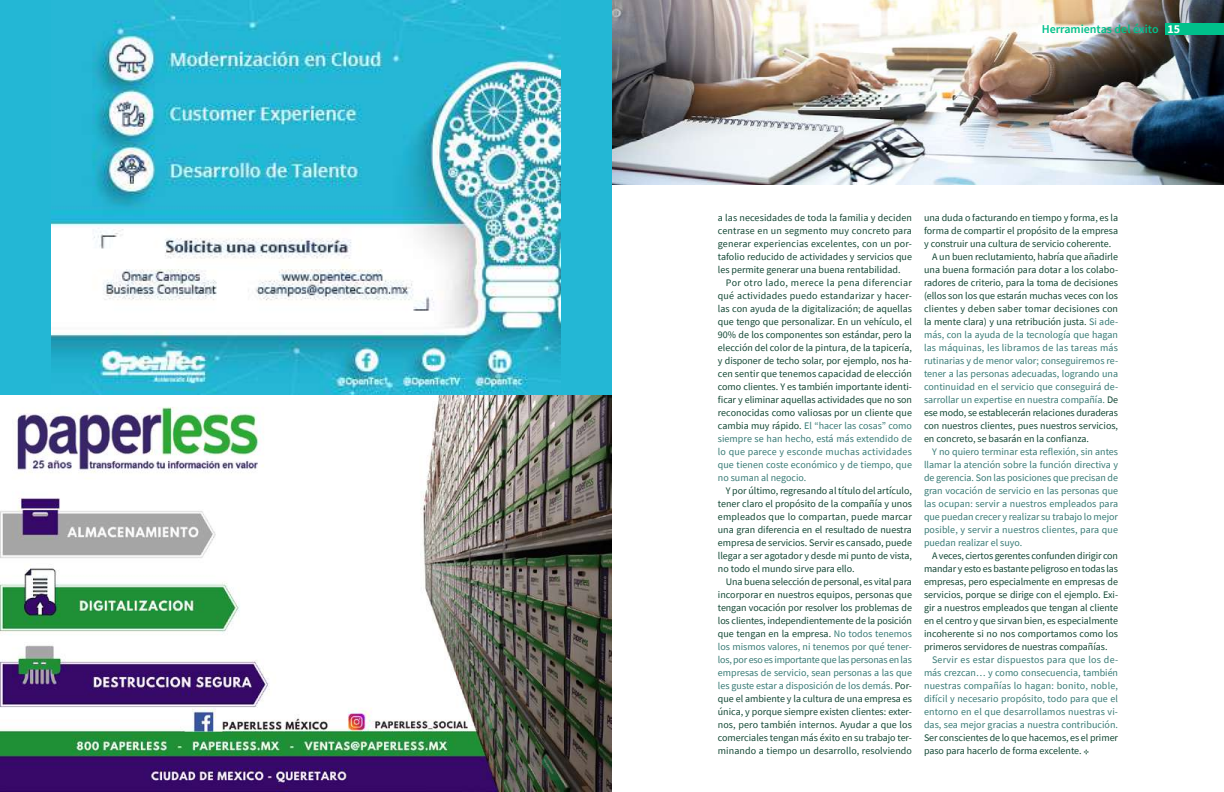
<style>
.page{position:relative;width:1224px;height:792px;background:#fff}
.page>*{position:absolute;margin:0;border:0;box-sizing:border-box;transform-origin:0 0}
.t1{font:600 12px "Source Sans Pro";color:#00c08b}
.t2{font:10px/13px "Source Sans Pro";color:#124734;text-align:justify}
.t3{font:10px/13px "Source Sans Pro";color:#377a75;text-align:justify}
.t4{font:10px "Source Sans Pro";letter-spacing:.02em;color:#124734}
.t5{font:10px "Source Sans Pro";letter-spacing:.02em;color:#377a75}
.s1{font-weight:700;color:#fff}
.s2{color:#377a75}
.s3{color:#124734}
</style>
<div class="page">
<div style="left:0;top:0;width:612px;height:396px;background:#23b7d5"></div>
<img style="left:51px;top:0;width:510px;height:396px">
<img style="left:0;top:396px;width:612px;height:396px">
<svg style="left:1084px;top:750px;width:5px;height:4px"></svg>
<img style="left:612px;top:0;width:612px;height:184px">
<div style="left:1166px;top:23px;width:58px;height:12px;background:#00c08b"></div>
<p class="t1" style="left:1042px;top:21px;width:140px">Herramientas del éxito <span class="s1">15</span></p>
<p class="t2" style="left:718px;top:212px;width:196px">a las necesidades de toda la familia y deciden centrase en un segmento muy concreto para generar experiencias excelentes, con un por&shy;tafolio reducido de actividades y servicios que les permite generar una buena rentabilidad.</p>
<p class="t2" style="left:718px;top:277px;width:196px;text-indent:8px">Por otro lado, merece la pena diferenciar qué actividades puedo estandarizar y hacer&shy;las con ayuda de la digitalización; de aquellas que tengo que personalizar. En un vehículo, el 90% de los componentes son estándar, pero la elección del color de la pintura, de la tapicería, y disponer de techo solar, por ejemplo, nos ha&shy;cen sentir que tenemos capacidad de elección como clientes. Y es también importante identi&shy;ficar y eliminar aquellas actividades que no son reconocidas como valiosas por un cliente que cambia muy rápido. <span class="s2">El “hacer las cosas” como siempre se han hecho, está más extendido de lo que parece y esconde muchas actividades que tienen coste económico y de tiempo, que no suman al negocio.</span></p>
<p class="t2" style="left:718px;top:485px;width:196px;text-indent:8px">Y por último, regresando al título del artículo, tener claro el propósito de la compañía y unos empleados que lo compartan, puede marcar una gran diferencia en el resultado de nuestra empresa de servicios. Servir es cansado, puede llegar a ser agotador y desde mi punto de vista, no todo el mundo sirve para ello.</p>
<p class="t2" style="left:718px;top:576px;width:196px;text-indent:8px">Una buena selección de personal, es vital para incorporar en nuestros equipos, personas que tengan vocación por resolver los problemas de los clientes, independientemente de la posición que tengan en la empresa. <span class="s2">No todos tenemos los mismos valores, ni tenemos por qué tener&shy;los, por eso es importante que las personas en las empresas de servicio, sean personas a las que les guste estar a disposición de los demás.</span> Por&shy;que el ambiente y la cultura de una empresa es única, y porque siempre existen clientes: exter&shy;nos, pero también internos. Ayudar a que los comerciales tengan más éxito en su trabajo ter&shy;minando a tiempo un desarrollo, resolviendo</p>
<p class="t2" style="left:924px;top:212px;width:196px">una duda o facturando en tiempo y forma, es la</p>
<p class="t2" style="left:924px;top:225px;width:196px">forma de compartir el propósito de la empresa</p>
<p class="t2" style="left:924px;top:238px;width:189px">y construir una cultura de servicio coherente.</p>
<p class="t2" style="left:932px;top:251px;width:188px">A un buen reclutamiento, habría que añadirle</p>
<p class="t2" style="left:924px;top:264px;width:196px">una buena formación para dotar a los colabo-</p>
<p class="t2" style="left:924px;top:277px;width:196px">radores de criterio, para la toma de decisiones</p>
<p class="t2" style="left:924px;top:290px;width:196px">(ellos son los que estarán muchas veces con los</p>
<p class="t4" style="left:924px;top:303px;width:196px">clientes y deben saber tomar decisiones con</p>
<p class="t2" style="left:924px;top:316px;width:196px">la mente clara) y una retribución justa. <span class="s2">Si ade-</span></p>
<p class="t3" style="left:924px;top:329px;width:196px">más, con la ayuda de la tecnología que hagan</p>
<p class="t5" style="left:924px;top:342px;width:196px">las máquinas, les libramos de las tareas más</p>
<p class="t3" style="left:924px;top:355px;width:196px">rutinarias y de menor valor; conseguiremos re-</p>
<p class="t3" style="left:924px;top:368px;width:196px">tener a las personas adecuadas, logrando una</p>
<p class="t3" style="left:924px;top:381px;width:196px">continuidad en el servicio que conseguirá de-</p>
<p class="t3" style="left:924px;top:394px;width:196px">sarrollar un expertise en nuestra compañía. <span class="s3">De</span></p>
<p class="t2" style="left:924px;top:407px;width:196px">ese modo, se establecerán relaciones duraderas</p>
<p class="t2" style="left:924px;top:420px;width:196px">con nuestros clientes, pues nuestros servicios,</p>
<p class="t2" style="left:924px;top:433px;width:166px">en concreto, se basarán en la confianza.</p>
<p class="t3" style="left:924px;top:446px;width:196px;text-indent:8px">Y no quiero terminar esta reflexión, sin antes llamar la atención sobre la función directiva y de gerencia. Son las posiciones que precisan de gran vocación de servicio en las personas que las ocupan: servir a nuestros empleados para que puedan crecer y realizar su trabajo lo mejor posible, y servir a nuestros clientes, para que puedan realizar el suyo.</p>
<p class="t2" style="left:924px;top:550px;width:196px;text-indent:8px">A veces, ciertos gerentes confunden dirigir con mandar y esto es bastante peligroso en todas las empresas, pero especialmente en empresas de servicios, porque se dirige con el ejemplo. Exi&shy;gir a nuestros empleados que tengan al cliente en el centro y que sirvan bien, es especialmente incoherente si no nos comportamos como los primeros servidores de nuestras compañías.</p>
<p class="t3" style="left:924px;top:654px;width:196px;text-indent:8px">Servir es estar dispuestos para que los de&shy;más crezcan… y como consecuencia, también nuestras compañías lo hagan: bonito, noble, difícil y necesario propósito, todo para que el entorno en el que desarrollamos nuestras vi&shy;das, sea mejor gracias a nuestra contribución.</p>
<p class="t2" style="left:924px;top:732px;width:196px">Ser conscientes de lo que hacemos, es el primer paso para hacerlo de forma excelente.</p>
</div>
